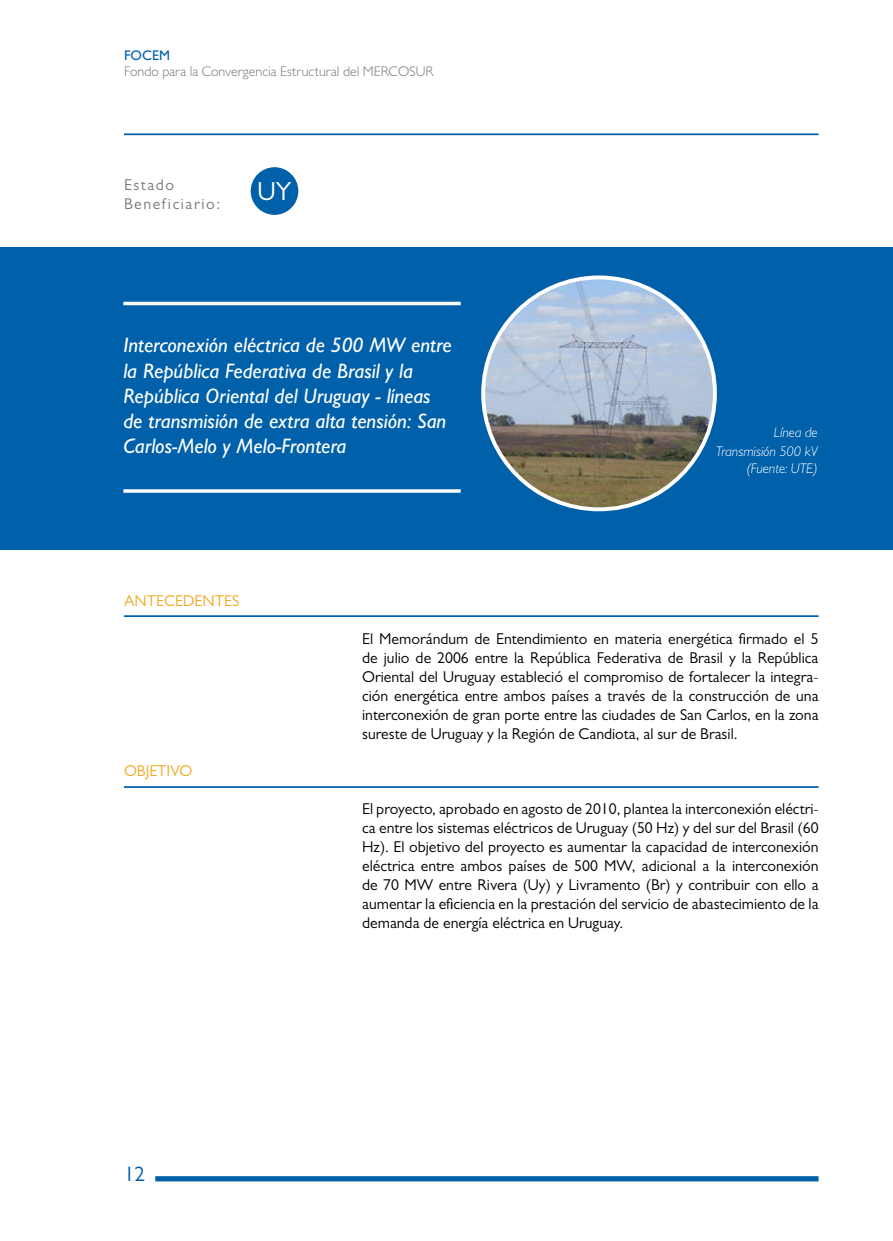
<style>
.page{position:relative;width:893px;height:1241px;background:#fff}
.page>*{position:absolute;margin:0;border:0;box-sizing:border-box;transform-origin:0 0}
.t1{font:26.25px "Gill Sans MT Pro";color:#fff}
.t2{font:italic 500 21px/25.2px "Gill Sans MT Pro";color:#fff}
.t3{font:21px "Gill Sans MT Pro";color:#0060a9}
.t4{font:15.75px/18.9px "Gill Sans MT Pro";color:#000;text-align:justify}
.t5{font:15.75px "Gill Sans MT Pro";color:#f0a920}
.t6{font:15.75px/18.9px "Gill Sans MT Pro";letter-spacing:.1em;color:#77787b}
.t7{font:300 14px "Gill Sans MT Pro";color:#77787b}
.t8{font:italic 300 14px/19.2px "Gill Sans MT Pro";color:#fff;text-align:right}
.t9{font:500 14px "Gill Sans MT Pro";color:#0060a9}
</style>
<div class="page">
<div style="left:0;top:247px;width:893px;height:302px;background:#0060a9"></div>
<img style="left:483px;top:277px;width:232px;height:232px;border-radius:116px">
<svg style="left:155px;top:1176px;width:664px;height:5px;background:#0965ab"></svg>
<div style="left:251px;top:167px;width:47px;height:48px;background:#0060a9;border-radius:50%"></div>
<hr style="left:123px;top:302px;width:338px;height:3px;background:#fff">
<hr style="left:123px;top:489px;width:338px;height:3px;background:#fff">
<hr style="left:124px;top:133px;width:695px;height:2px;background:#0060a9">
<hr style="left:124px;top:615px;width:695px;height:2px;background:#0060a9">
<hr style="left:124px;top:786px;width:695px;height:1px;background:#0060a9">
<p class="t9" style="left:124px;top:46px;width:48px">FOCEM</p>
<p class="t7" style="left:124px;top:63px;width:311px">Fondo para la Convergencia Estructural del MERCOSUR</p>
<p class="t6" style="left:124px;top:175px;width:98px">Estado<br>Beneficiario:</p>
<h1 class="t1" style="left:257px;top:176px;width:36px">UY</h1>
<h2 class="t2" style="left:123px;top:332px;width:330px">Interconexión eléctrica de 500 MW entre la República Federativa de Brasil y la República Oriental del Uruguay - líneas de transmisión de extra alta tensión: San Carlos-Melo y Melo-Frontera</h2>
<p class="t5" style="left:124px;top:591px;width:21px">Antecedentes</p>
<p class="t8" style="left:716px;top:422px;width:103px">Línea de<br>Transmisión 500 kV</p>
<p class="t8" style="left:747px;top:458px;width:72px">(Fuente: UTE)</p>
<p class="t5" style="left:124px;top:761px;width:22px">Objetivo</p>
<h2 class="t3" style="left:124px;top:1161px;width:22px">12</h2>
<p class="t4" style="left:362px;top:629px;width:458px">El Memorándum de Entendimiento en materia energética firmado el 5 de julio de 2006 entre la República Federativa de Brasil y la República Oriental del Uruguay estableció el compromiso de fortalecer la integra&shy;ción energética entre ambos países a través de la construcción de una interconexión de gran porte entre las ciudades de San Carlos, en la zona sureste de Uruguay y la Región de Candiota, al sur de Brasil.</p>
<p class="t4" style="left:362px;top:799px;width:458px">El proyecto, aprobado en agosto de 2010, plantea la interconexión eléctri&shy;ca entre los sistemas eléctricos de Uruguay (50 Hz) y del sur del Brasil (60<br>Hz). El objetivo del proyecto es aumentar la capacidad de interconexión eléctrica entre ambos países de 500 MW, adicional a la interconexión de 70 MW entre Rivera (Uy) y Livramento (Br) y contribuir con ello a aumentar la eficiencia en la prestación del servicio de abastecimiento de la demanda de energía eléctrica en Uruguay.</p>
</div>
